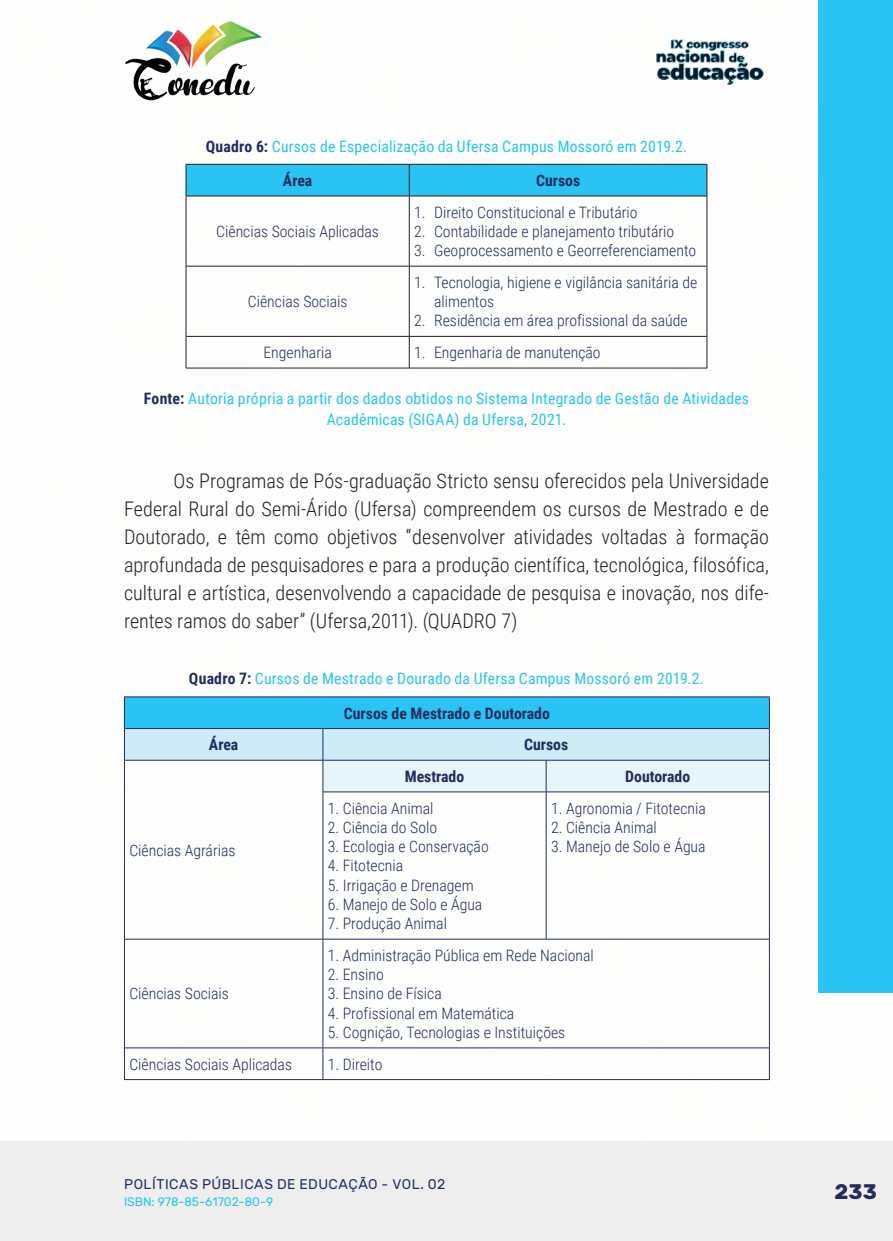
<style>
.page{position:relative;width:893px;height:1241px;background:#fff}
.page>*{position:absolute;margin:0;border:0;box-sizing:border-box;transform-origin:0 0}
.t1{font:700 21px "Rubik";color:#202d5e}
._9_CORPO{font:300 20.12px/28px "Roboto Condensed";color:#231f20;text-align:justify}
._20_CELULAS{font:300 15.75px/19.2px "Roboto Condensed";color:#202d5e}
._14_LEGENDAS{font:15.75px "Roboto Condensed";letter-spacing:.01em;color:#29c4f3}
._15_FONTES{font:15.75px/21px "Roboto Condensed";letter-spacing:.01em;color:#29c4f3;text-align:center}
._20_CELULAS-2{font:700 15.75px "Roboto Condensed";color:#202d5e}
.t2{font:14px "Rubik";letter-spacing:.035em;color:#202d5e}
.t3{font:12.25px "Rubik";color:#29c4f3}
.s1{font-weight:700;color:#202d5e}
</style>
<div class="page">
<div style="left:0;top:1141px;width:893px;height:99px;background:#eeeeef"></div>
<div style="left:819px;top:0;width:74px;height:992px;background:#29c4f3"></div>
<img style="left:125px;top:20px;width:137px;height:81px">
<img style="left:656px;top:39px;width:108px;height:46px">
<div style="left:187px;top:165px;width:520px;height:31px;background:#29c4f3"></div>
<hr style="left:186px;top:164px;width:223px;height:1px;background:#231f20">
<hr style="left:186px;top:164px;width:1px;height:32px;background:#231f20">
<hr style="left:409px;top:164px;width:298px;height:1px;background:#231f20">
<hr style="left:409px;top:164px;width:1px;height:32px;background:#231f20">
<hr style="left:707px;top:164px;width:1px;height:32px;background:#231f20">
<hr style="left:186px;top:196px;width:223px;height:1px;background:#231f20">
<hr style="left:186px;top:196px;width:1px;height:70px;background:#231f20">
<hr style="left:409px;top:196px;width:298px;height:1px;background:#231f20">
<hr style="left:409px;top:196px;width:1px;height:70px;background:#231f20">
<hr style="left:707px;top:196px;width:1px;height:70px;background:#231f20">
<hr style="left:186px;top:266px;width:223px;height:1px;background:#231f20">
<hr style="left:186px;top:266px;width:1px;height:70px;background:#231f20">
<hr style="left:409px;top:266px;width:298px;height:1px;background:#231f20">
<hr style="left:409px;top:266px;width:1px;height:70px;background:#231f20">
<hr style="left:707px;top:266px;width:1px;height:70px;background:#231f20">
<hr style="left:186px;top:336px;width:223px;height:1px;background:#231f20">
<hr style="left:186px;top:336px;width:1px;height:32px;background:#231f20">
<hr style="left:409px;top:336px;width:298px;height:1px;background:#231f20">
<hr style="left:409px;top:336px;width:1px;height:32px;background:#231f20">
<hr style="left:707px;top:336px;width:1px;height:32px;background:#231f20">
<hr style="left:186px;top:368px;width:223px;height:1px;background:#231f20">
<hr style="left:409px;top:368px;width:298px;height:1px;background:#231f20">
<div style="left:124px;top:696px;width:645px;height:32px;background:#29c4f3"></div>
<svg style="left:125px;top:729px;width:644px;height:62px"></svg>
<hr style="left:124px;top:696px;width:199px;height:1px;background:#202d5e">
<hr style="left:124px;top:697px;width:1px;height:31px;background:#202d5e">
<hr style="left:323px;top:696px;width:223px;height:1px;background:#202d5e">
<hr style="left:546px;top:696px;width:224px;height:1px;background:#202d5e">
<hr style="left:769px;top:697px;width:1px;height:31px;background:#202d5e">
<hr style="left:124px;top:728px;width:1px;height:32px;background:#202d5e">
<hr style="left:769px;top:728px;width:1px;height:32px;background:#202d5e">
<hr style="left:125px;top:728px;width:198px;height:1px;background:#202d5e">
<hr style="left:323px;top:728px;width:223px;height:1px;background:#202d5e">
<hr style="left:323px;top:728px;width:1px;height:32px;background:#202d5e">
<hr style="left:546px;top:728px;width:223px;height:1px;background:#202d5e">
<hr style="left:125px;top:759px;width:198px;height:1px;background:#202d5e">
<hr style="left:124px;top:760px;width:1px;height:31px;background:#202d5e">
<hr style="left:124px;top:791px;width:1px;height:148px;background:#202d5e">
<hr style="left:323px;top:759px;width:223px;height:1px;background:#202d5e">
<hr style="left:323px;top:760px;width:1px;height:31px;background:#202d5e">
<hr style="left:546px;top:759px;width:223px;height:1px;background:#202d5e">
<hr style="left:546px;top:760px;width:1px;height:31px;background:#202d5e">
<hr style="left:769px;top:760px;width:1px;height:31px;background:#202d5e">
<hr style="left:323px;top:791px;width:223px;height:1px;background:#202d5e">
<hr style="left:323px;top:792px;width:1px;height:146px;background:#202d5e">
<hr style="left:546px;top:791px;width:223px;height:1px;background:#202d5e">
<hr style="left:546px;top:792px;width:1px;height:146px;background:#202d5e">
<hr style="left:769px;top:791px;width:1px;height:148px;background:#202d5e">
<hr style="left:125px;top:938px;width:198px;height:1px;background:#202d5e">
<hr style="left:323px;top:938px;width:223px;height:1px;background:#202d5e">
<hr style="left:323px;top:939px;width:1px;height:108px;background:#202d5e">
<hr style="left:546px;top:938px;width:223px;height:1px;background:#202d5e">
<hr style="left:125px;top:1047px;width:198px;height:1px;background:#202d5e">
<hr style="left:323px;top:1047px;width:223px;height:1px;background:#202d5e">
<hr style="left:323px;top:1047px;width:1px;height:32px;background:#202d5e">
<hr style="left:546px;top:1047px;width:223px;height:1px;background:#202d5e">
<hr style="left:124px;top:1079px;width:199px;height:1px;background:#202d5e">
<hr style="left:323px;top:1079px;width:223px;height:1px;background:#202d5e">
<hr style="left:546px;top:1079px;width:224px;height:1px;background:#202d5e">
<hr style="left:124px;top:939px;width:1px;height:108px;background:#202d5e">
<hr style="left:769px;top:939px;width:1px;height:108px;background:#202d5e">
<hr style="left:124px;top:1047px;width:1px;height:32px;background:#202d5e">
<hr style="left:769px;top:1047px;width:1px;height:32px;background:#202d5e">
<p class="_14_LEGENDAS" style="left:206px;top:135px;width:483px"><span class="s1">Quadro 6:</span> Cursos de Especialização da Ufersa Campus Mossoró em 2019.2.</p>
<p class="_20_CELULAS-2" style="left:283px;top:169px;width:31px">Área</p>
<p class="_20_CELULAS-2" style="left:536px;top:169px;width:46px">Cursos</p>
<p class="_20_CELULAS" style="left:216px;top:221px;width:164px">Ciências Sociais Aplicadas</p>
<p class="_20_CELULAS" style="left:414px;top:202px;width:225px">1. Direito Constitucional e Tributário</p>
<p class="_20_CELULAS" style="left:414px;top:221px;width:261px">2. Contabilidade e planejamento tributário</p>
<p class="_20_CELULAS" style="left:414px;top:240px;width:283px">3. Geoprocessamento e Georreferenciamento</p>
<p class="_20_CELULAS" style="left:248px;top:291px;width:101px">Ciências Sociais</p>
<p class="_20_CELULAS" style="left:434px;top:272px;width:265px;text-indent:-20px">1. Tecnologia, higiene e vigilância sanitária de alimentos</p>
<p class="_20_CELULAS" style="left:414px;top:310px;width:275px">2. Residência em área profissional da saúde</p>
<p class="_20_CELULAS" style="left:263px;top:342px;width:70px">Engenharia</p>
<p class="_20_CELULAS" style="left:414px;top:342px;width:188px">1. Engenharia de manutenção</p>
<p class="_15_FONTES" style="left:144px;top:387px;width:607px"><span class="s1">Fonte:</span> Autoria própria a partir dos dados obtidos no Sistema Integrado de Gestão de Atividades<br>Acadêmicas (SIGAA) da Ufersa, 2021.</p>
<p class="_9_CORPO" style="left:124px;top:466px;width:646px;text-indent:50px">Os Programas de Pós-graduação Stricto sensu oferecidos pela Universidade Federal Rural do Semi-Árido (Ufersa) compreendem os cursos de Mestrado e de Doutorado, e têm como objetivos “desenvolver atividades voltadas à formação aprofundada de pesquisadores e para a produção científica, tecnológica, filosófica, cultural e artística, desenvolvendo a capacidade de pesquisa e inovação, nos dife&shy;rentes ramos do saber” (Ufersa,2011). (QUADRO 7)</p>
<p class="_14_LEGENDAS" style="left:189px;top:667px;width:517px"><span class="s1">Quadro 7:</span> Cursos de Mestrado e Dourado da Ufersa Campus Mossoró em 2019.2.</p>
<p class="_20_CELULAS-2" style="left:344px;top:702px;width:208px">Cursos de Mestrado e Doutorado</p>
<p class="_20_CELULAS-2" style="left:209px;top:733px;width:31px">Área</p>
<p class="_20_CELULAS-2" style="left:524px;top:733px;width:46px">Cursos</p>
<p class="_20_CELULAS" style="left:129px;top:839px;width:108px">Ciências Agrárias</p>
<p class="_20_CELULAS" style="left:129px;top:983px;width:101px">Ciências Sociais</p>
<p class="_20_CELULAS-2" style="left:405px;top:765px;width:61px">Mestrado</p>
<p class="_20_CELULAS-2" style="left:625px;top:765px;width:66px">Doutorado</p>
<p class="_20_CELULAS" style="left:328px;top:797px;width:107px">1. Ciência Animal</p>
<p class="_20_CELULAS" style="left:328px;top:817px;width:111px">2. Ciência do Solo</p>
<p class="_20_CELULAS" style="left:328px;top:836px;width:162px">3. Ecologia e Conservação</p>
<p class="_20_CELULAS" style="left:328px;top:855px;width:77px">4. Fitotecnia</p>
<p class="_20_CELULAS" style="left:328px;top:874px;width:147px">5. Irrigação e Drenagem</p>
<p class="_20_CELULAS" style="left:328px;top:894px;width:156px">6. Manejo de Solo e Água</p>
<p class="_20_CELULAS" style="left:328px;top:913px;width:121px">7. Produção Animal</p>
<p class="_20_CELULAS" style="left:551px;top:797px;width:156px">1. Agronomia / Fitotecnia</p>
<p class="_20_CELULAS" style="left:551px;top:817px;width:107px">2. Ciência Animal</p>
<p class="_20_CELULAS" style="left:551px;top:836px;width:156px">3. Manejo de Solo e Água</p>
<p class="_20_CELULAS" style="left:328px;top:944px;width:267px">1. Administração Pública em Rede Nacional</p>
<p class="_20_CELULAS" style="left:328px;top:964px;width:58px">2. Ensino</p>
<p class="_20_CELULAS" style="left:328px;top:983px;width:115px">3. Ensino de Física</p>
<p class="_20_CELULAS" style="left:328px;top:1002px;width:188px">4. Profissional em Matemática</p>
<p class="_20_CELULAS" style="left:328px;top:1021px;width:239px">5. Cognição, Tecnologias e Instituições</p>
<p class="_20_CELULAS" style="left:129px;top:1053px;width:164px">Ciências Sociais Aplicadas</p>
<p class="_20_CELULAS" style="left:328px;top:1053px;width:56px">1. Direito</p>
<p class="t2" style="left:124px;top:1175px;width:323px">POLÍTICAS PÚBLICAS DE EDUCAÇÃO - VOL. 02</p>
<p class="t3" style="left:124px;top:1194px;width:151px">ISBN: 978-85-61702-80-9</p>
<h1 class="t1" style="left:835px;top:1179px;width:44px">233</h1>
</div>
